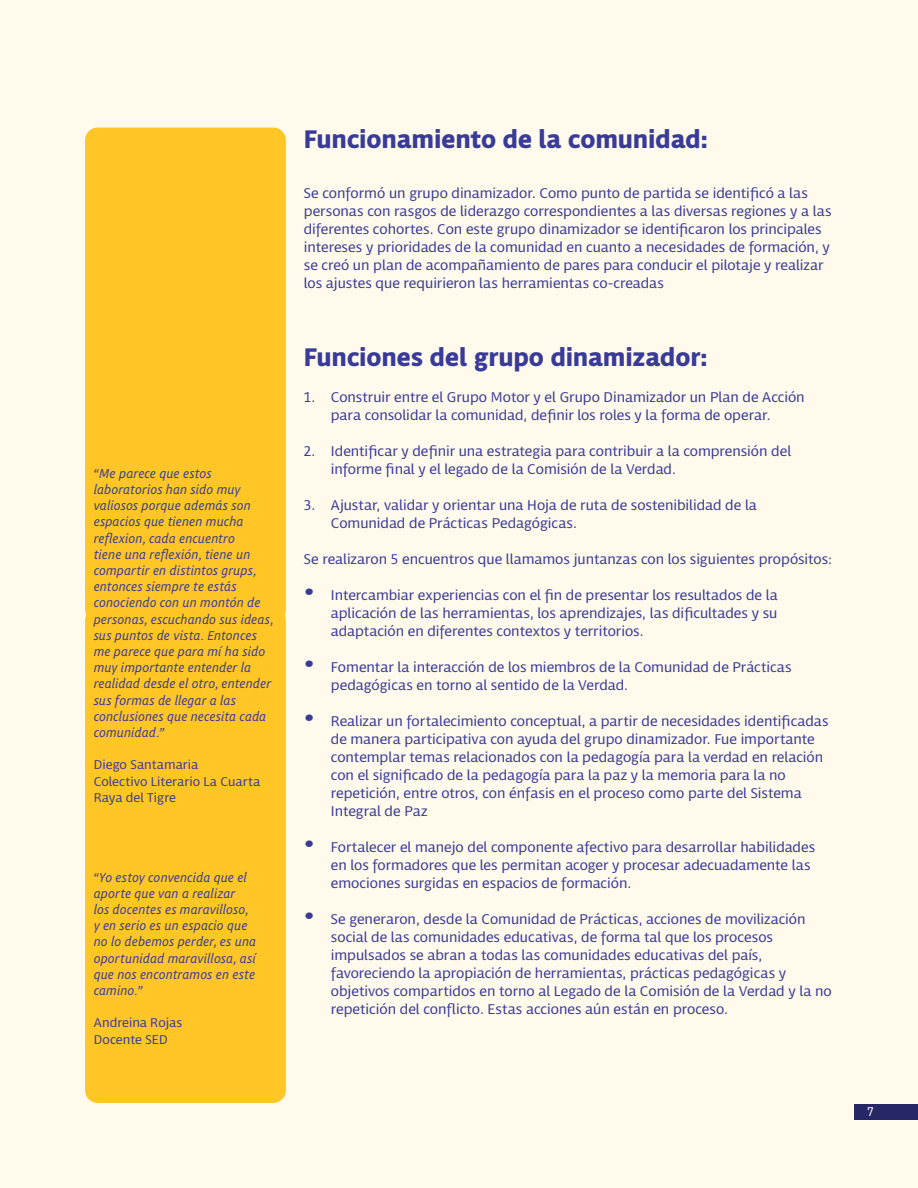
<style>
.page{position:relative;width:918px;height:1188px;background:#fffaeb}
.page>*{position:absolute;margin:0;border:0;box-sizing:border-box;transform-origin:0 0}
.t1{font:700 27px "Obliqua Sans";letter-spacing:-.005em;color:#393b98}
.t2{font:15px/18px "Obliqua Sans";color:#393b98}
.t3{font:italic 13.5px/16.2px "Obliqua Sans";letter-spacing:.005em;color:#393b98}
.t4{font:13.5px/16.2px "Obliqua Sans";letter-spacing:.01em;color:#393b98}
.t5{font:13.5px "Obliqua Sans";color:#fff}
.s1{font-weight:700;font-size:27px}
</style>
<div class="page">
<div style="left:85px;top:128px;width:201px;height:494px;background:#ffc625;border-radius:13px"></div>
<div style="left:85px;top:608px;width:201px;height:495px;background:#ffc625;border-radius:13px"></div>
<div style="left:854px;top:1104px;width:64px;height:16px;background:#282765"></div>
<p class="t3" style="left:94px;top:466px;width:181px">“Me parece que estos laboratorios han sido muy valiosos porque además son espacios que tienen mucha reflexion, cada encuentro<br>tiene una reflexión, tiene un compartir en distintos grups, entonces siempre te estás conociendo con un montón de personas, escuchando sus ideas, sus puntos de vista. Entonces me parece que para mí ha sido muy importante entender la realidad desde el otro, entender sus formas de llegar a las conclusiones que necesita cada comunidad.”</p>
<p class="t4" style="left:94px;top:757px;width:106px">Diego Santamaria</p>
<p class="t4" style="left:94px;top:773px;width:168px">Colectivo Literario La Cuarta<br>Raya del Tigre</p>
<p class="t3" style="left:94px;top:870px;width:164px">“Yo estoy convencida que el aporte que van a realizar<br>los docentes es maravilloso, y en serio es un espacio que no lo debemos perder, es una oportunidad maravillosa, así que nos encontramos en este camino.”</p>
<p class="t4" style="left:94px;top:1015px;width:90px">Andreina Rojas</p>
<p class="t4" style="left:94px;top:1031px;width:75px">Docente SED</p>
<p class="t1" style="left:304px;top:124px;width:405px">Funcionamiento de la comunidad:</p>
<p class="t2" style="left:304px;top:185px;width:529px">Se conformó un grupo dinamizador. Como punto de partida se identificó a las personas con rasgos de liderazgo correspondientes a las diversas regiones y a las diferentes cohortes. Con este grupo dinamizador se identificaron los principales intereses y prioridades de la comunidad en cuanto a necesidades de formación, y se creó un plan de acompañamiento de pares para conducir el pilotaje y realizar los ajustes que requirieron las herramientas co-creadas</p>
<p class="t1" style="left:304px;top:342px;width:405px">Funciones del grupo dinamizador:</p>
<p class="t2" style="left:304px;top:388px;width:502px;text-align:center">1. Construir entre el Grupo Motor y el Grupo Dinamizador un Plan de Acción para consolidar la comunidad, definir los roles y la forma de operar.</p>
<p class="t2" style="left:331px;top:442px;width:462px;text-indent:-27px">2. Identificar y definir una estrategia para contribuir a la comprensión del informe final y el legado de la Comisión de la Verdad.</p>
<p class="t2" style="left:331px;top:496px;width:428px;text-indent:-27px">3. Ajustar, validar y orientar una Hoja de ruta de sostenibilidad de la<br>Comunidad de Prácticas Pedagógicas.</p>
<p class="t2" style="left:304px;top:550px;width:529px">Se realizaron 5 encuentros que llamamos juntanzas con los siguientes propósitos:</p>
<p class="t2" style="left:331px;top:586px;width:448px;text-align:justify;text-indent:-27px"><span class="s1">•</span> Intercambiar experiencias con el fin de presentar los resultados de la aplicación de las herramientas, los aprendizajes, las dificultades y su adaptación en diferentes contextos y territorios.</p>
<p class="t2" style="left:331px;top:658px;width:462px;text-indent:-27px"><span class="s1">•</span> Fomentar la interacción de los miembros de la Comunidad de Prácticas pedagógicas en torno al sentido de la Verdad.</p>
<p class="t2" style="left:331px;top:712px;width:499px;text-indent:-27px"><span class="s1">•</span> Realizar un fortalecimiento conceptual, a partir de necesidades identificadas de manera participativa con ayuda del grupo dinamizador. Fue importante contemplar temas relacionados con la pedagogía para la verdad en relación con el significado de la pedagogía para la paz y la memoria para la no repetición, entre otros, con énfasis en el proceso como parte del Sistema Integral de Paz</p>
<p class="t2" style="left:331px;top:838px;width:486px;text-indent:-27px"><span class="s1">•</span> Fortalecer el manejo del componente afectivo para desarrollar habilidades en los formadores que les permitan acoger y procesar adecuadamente las emociones surgidas en espacios de formación.</p>
<p class="t2" style="left:331px;top:910px;width:502px;text-indent:-27px"><span class="s1">•</span> Se generaron, desde la Comunidad de Prácticas, acciones de movilización social de las comunidades educativas, de forma tal que los procesos impulsados se abran a todas las comunidades educativas del país, favoreciendo la apropiación de herramientas, prácticas pedagógicas y objetivos compartidos en torno al Legado de la Comisión de la Verdad y la no repetición del conflicto. Estas acciones aún están en proceso.</p>
<p class="t5" style="left:867px;top:1104px;width:8px">7</p>
</div>
